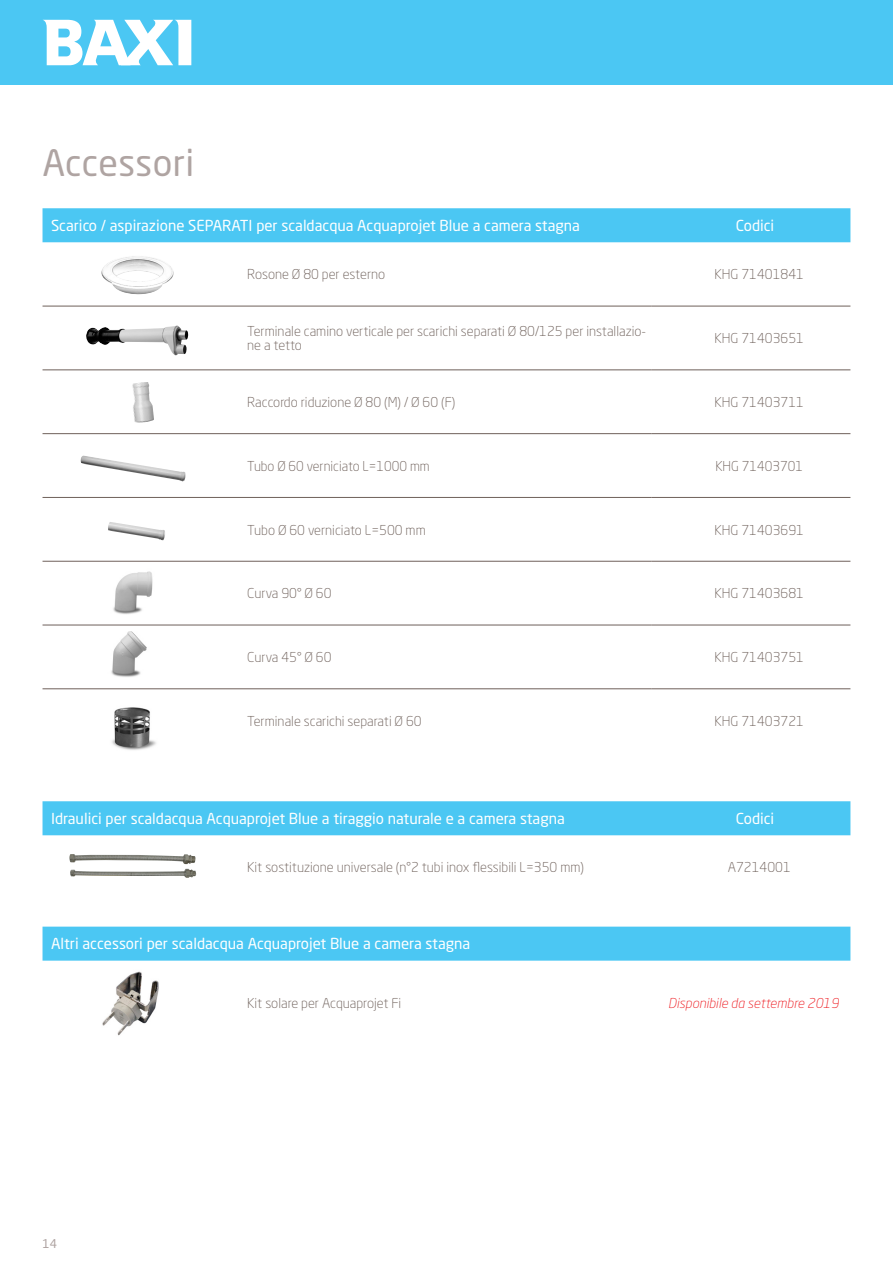
<style>
.page{position:relative;width:893px;height:1263px;background:#fff}
.page>*{position:absolute;margin:0;border:0;box-sizing:border-box;transform-origin:0 0}
.t1{font:36px "Neo Sans Pro";letter-spacing:.01em;color:#afa4a2}
.t2{font:15px "Neo Sans Pro";color:#fff}
.t3{font:300 13.5px/13.5px "Neo Sans Pro";color:#6e605a}
.t4{font:italic 300 13.5px "Neo Sans Pro";color:#ee1d23}
.t5{font:12px "Neo Sans Pro";color:#afa4a2}
</style>
<div class="page">
<div style="left:0;top:0;width:893px;height:85px;background:#4bc7f3"></div>
<svg style="left:43px;top:20px;width:148px;height:45px"></svg>
<div style="left:43px;top:208px;width:807px;height:34px;background:#4bc7f3"></div>
<hr style="left:43px;top:306px;width:183px;height:1px;background:#6e605a">
<hr style="left:226px;top:306px;width:425px;height:1px;background:#6e605a">
<hr style="left:651px;top:306px;width:199px;height:1px;background:#6e605a">
<hr style="left:43px;top:370px;width:183px;height:1px;background:#6e605a">
<hr style="left:226px;top:370px;width:425px;height:1px;background:#6e605a">
<hr style="left:651px;top:370px;width:199px;height:1px;background:#6e605a">
<hr style="left:43px;top:433px;width:183px;height:1px;background:#6e605a">
<hr style="left:226px;top:433px;width:425px;height:1px;background:#6e605a">
<hr style="left:651px;top:433px;width:199px;height:1px;background:#6e605a">
<hr style="left:43px;top:497px;width:183px;height:1px;background:#6e605a">
<hr style="left:226px;top:497px;width:425px;height:1px;background:#6e605a">
<hr style="left:651px;top:497px;width:199px;height:1px;background:#6e605a">
<hr style="left:43px;top:561px;width:183px;height:1px;background:#6e605a">
<hr style="left:226px;top:561px;width:425px;height:1px;background:#6e605a">
<hr style="left:651px;top:561px;width:199px;height:1px;background:#6e605a">
<hr style="left:43px;top:625px;width:183px;height:1px;background:#6e605a">
<hr style="left:226px;top:625px;width:425px;height:1px;background:#6e605a">
<hr style="left:651px;top:625px;width:199px;height:1px;background:#6e605a">
<hr style="left:43px;top:688px;width:183px;height:1px;background:#6e605a">
<hr style="left:226px;top:688px;width:425px;height:1px;background:#6e605a">
<hr style="left:651px;top:688px;width:199px;height:1px;background:#6e605a">
<div style="left:43px;top:927px;width:807px;height:34px;background:#4bc7f3"></div>
<img style="left:102px;top:971px;width:57px;height:65px">
<div style="left:43px;top:801px;width:807px;height:34px;background:#4bc7f3"></div>
<img style="left:101px;top:256px;width:73px;height:38px">
<img style="left:86px;top:325px;width:103px;height:31px">
<img style="left:112px;top:707px;width:44px;height:43px">
<img style="left:132px;top:382px;width:22px;height:41px">
<img style="left:108px;top:522px;width:57px;height:19px">
<img style="left:80px;top:456px;width:106px;height:25px">
<img style="left:113px;top:571px;width:40px;height:43px">
<img style="left:111px;top:631px;width:36px;height:46px">
<img style="left:69px;top:854px;width:127px;height:24px">
<p class="t1" style="left:43px;top:141px;width:153px">Accessori</p>
<p class="t2" style="left:51px;top:216px;width:530px">Scarico / aspirazione SEPARATI per scaldacqua Acquaprojet Blue a camera stagna</p>
<p class="t2" style="left:736px;top:216px;width:40px">Codici</p>
<p class="t3" style="left:247px;top:267px;width:140px">Rosone Ø 80 per esterno</p>
<p class="t3" style="left:715px;top:267px;width:91px">KHG 71401841</p>
<p class="t3" style="left:247px;top:325px;width:400px">Terminale camino verticale per scarichi separati Ø 80/125 per installazio&shy;ne a tetto</p>
<p class="t3" style="left:715px;top:331px;width:91px">KHG 71403651</p>
<p class="t3" style="left:247px;top:395px;width:210px">Raccordo riduzione Ø 80 (M) / Ø 60 (F)</p>
<p class="t3" style="left:715px;top:395px;width:91px">KHG 71403711</p>
<p class="t3" style="left:247px;top:459px;width:184px">Tubo Ø 60 verniciato L=1000 mm</p>
<p class="t3" style="left:715px;top:459px;width:89px">KHG 71403701</p>
<p class="t3" style="left:247px;top:523px;width:180px">Tubo Ø 60 verniciato L=500 mm</p>
<p class="t3" style="left:715px;top:523px;width:91px">KHG 71403691</p>
<p class="t3" style="left:247px;top:586px;width:86px">Curva 90° Ø 60</p>
<p class="t3" style="left:715px;top:586px;width:91px">KHG 71403681</p>
<p class="t3" style="left:247px;top:650px;width:86px">Curva 45° Ø 60</p>
<p class="t3" style="left:715px;top:650px;width:91px">KHG 71403751</p>
<p class="t3" style="left:247px;top:714px;width:176px">Terminale scarichi separati Ø 60</p>
<p class="t3" style="left:715px;top:714px;width:91px">KHG 71403721</p>
<p class="t2" style="left:51px;top:809px;width:515px">Idraulici per scaldacqua Acquaprojet Blue a tiraggio naturale e a camera stagna</p>
<p class="t2" style="left:736px;top:809px;width:40px">Codici</p>
<p class="t3" style="left:247px;top:860px;width:338px">Kit sostituzione universale (n°2 tubi inox flessibili L=350 mm)</p>
<p class="t3" style="left:728px;top:860px;width:65px">A7214001</p>
<p class="t2" style="left:51px;top:935px;width:421px">Altri accessori per scaldacqua Acquaprojet Blue a camera stagna</p>
<p class="t5" style="left:43px;top:1236px;width:16px">14</p>
<p class="t3" style="left:247px;top:996px;width:156px">Kit solare per Acquaprojet Fi</p>
<p class="t4" style="left:668px;top:995px;width:172px">Disponibile da settembre 2019</p>
</div>
